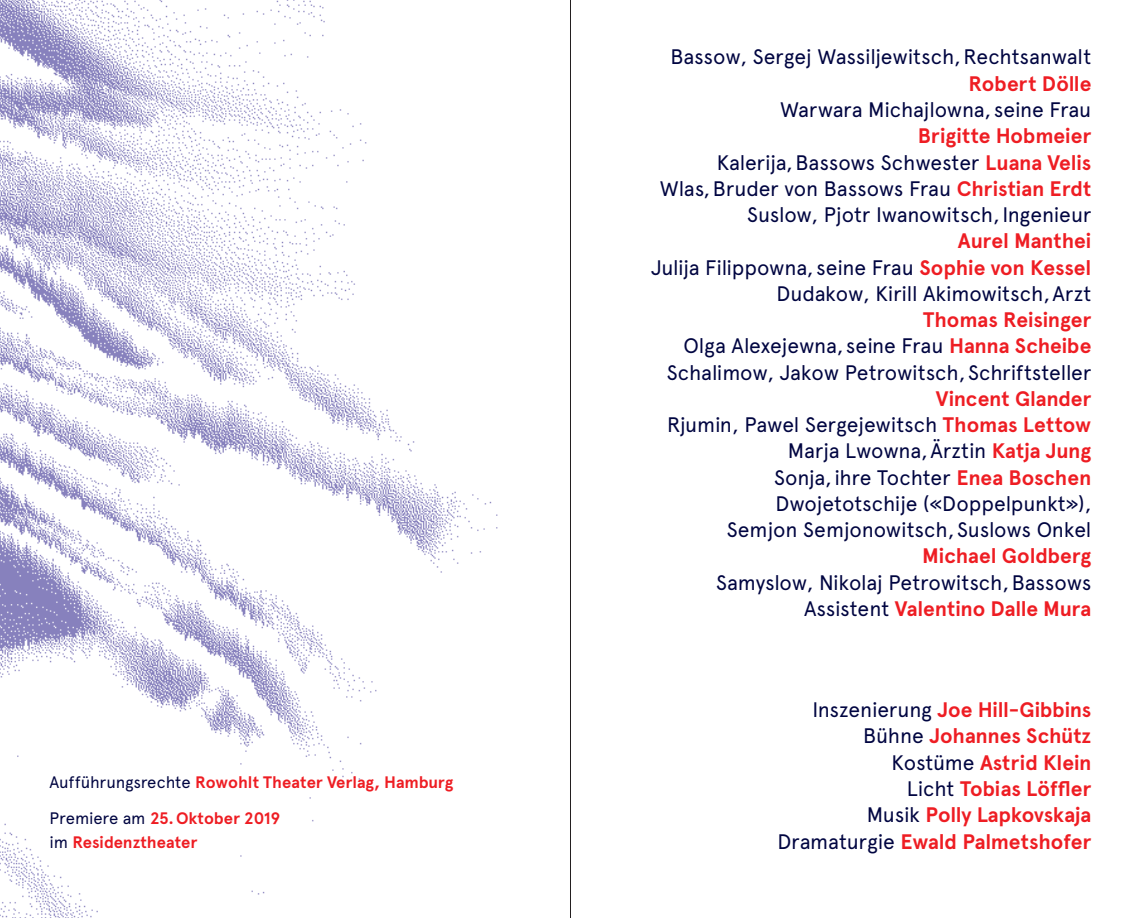
<style>
.page{position:relative;width:1141px;height:918px;background:#fff}
.page>*{position:absolute;margin:0;border:0;box-sizing:border-box;transform-origin:0 0}
.t1{font:21px/26.2px "Apercu";letter-spacing:-.01em;color:#000541;text-align:right}
.t2{font:700 21px/26.2px "Apercu";letter-spacing:-.005em;color:#ee1d23;text-align:right}
.t3{font:700 16.62px/35.9px "Apercu";letter-spacing:-.005em;color:#ee1d23}
.s1{font-weight:400;color:#000541}
.s2{font-weight:700;color:#ee1d23}
</style>
<div class="page">
<img style="left:0;top:0;width:498px;height:918px">
<hr style="left:570px;top:0;width:1px;height:918px;background:#231f20">
<p class="t3" style="left:50px;top:764px;width:405px"><span class="s1">Aufführungsrechte</span> Rowohlt Theater Verlag, Hamburg<br><span class="s1">Premiere am</span> 25.Oktober 2019</p>
<p class="t3" style="left:50px;top:824px;width:149px"><span class="s1">im</span> Residenztheater</p>
<p class="t1" style="left:670px;top:44px;width:422px">Bassow, Sergej Wassiljewitsch,Rechtsanwalt</p>
<p class="t2" style="left:968px;top:70px;width:124px">Robert Dölle</p>
<p class="t1" style="left:780px;top:96px;width:313px">Warwara Michajlowna, seine Frau</p>
<p class="t1" style="left:660px;top:123px;width:433px"><span class="s2">Brigitte Hobmeier<br></span>Kalerija,Bassows Schwester <span class="s2">Luana Velis </span>Wlas,Bruder von Bassows Frau <span class="s2">Christian Erdt </span>Suslow, Pjotr Iwanowitsch,Ingenieur</p>
<p class="t1" style="left:651px;top:228px;width:442px"><span class="s2">Aurel Manthei<br></span>Julija Filippowna, seine Frau <span class="s2">Sophie von Kessel<br></span>Dudakow, Kirill Akimowitsch,Arzt</p>
<p class="t1" style="left:667px;top:306px;width:426px"><span class="s2">Thomas Reisinger<br></span>Olga Alexejewna, seine Frau <span class="s2">Hanna Scheibe<br></span>Schalimow, Jakow Petrowitsch,Schriftsteller</p>
<p class="t1" style="left:667px;top:385px;width:426px"><span class="s2">Vincent Glander<br></span>Rjumin, Pawel Sergejewitsch <span class="s2">Thomas Lettow </span>Marja Lwowna,Ärztin <span class="s2">Katja Jung<br></span>Sonja,ihre Tochter <span class="s2">Enea Boschen </span>Dwojetotschije («Doppelpunkt»),<br>Semjon Semjonowitsch,Suslows Onkel</p>
<p class="t2" style="left:922px;top:543px;width:171px">Michael Goldberg</p>
<p class="t1" style="left:716px;top:569px;width:377px">Samyslow, Nikolaj Petrowitsch,Bassows<br>Assistent <span class="s2">Valentino Dalle Mura</span></p>
<p class="t2" style="left:777px;top:697px;width:316px"><span class="s1">Inszenierung</span> Joe Hill-Gibbins<br><span class="s1">Bühne</span> Johannes Schütz<br><span class="s1">Kostüme</span> Astrid Klein<br><span class="s1">Licht</span> Tobias Löffler<br><span class="s1">Musik</span> Polly Lapkovskaja<br><span class="s1">Dramaturgie</span> Ewald Palmetshofer</p>
</div>
